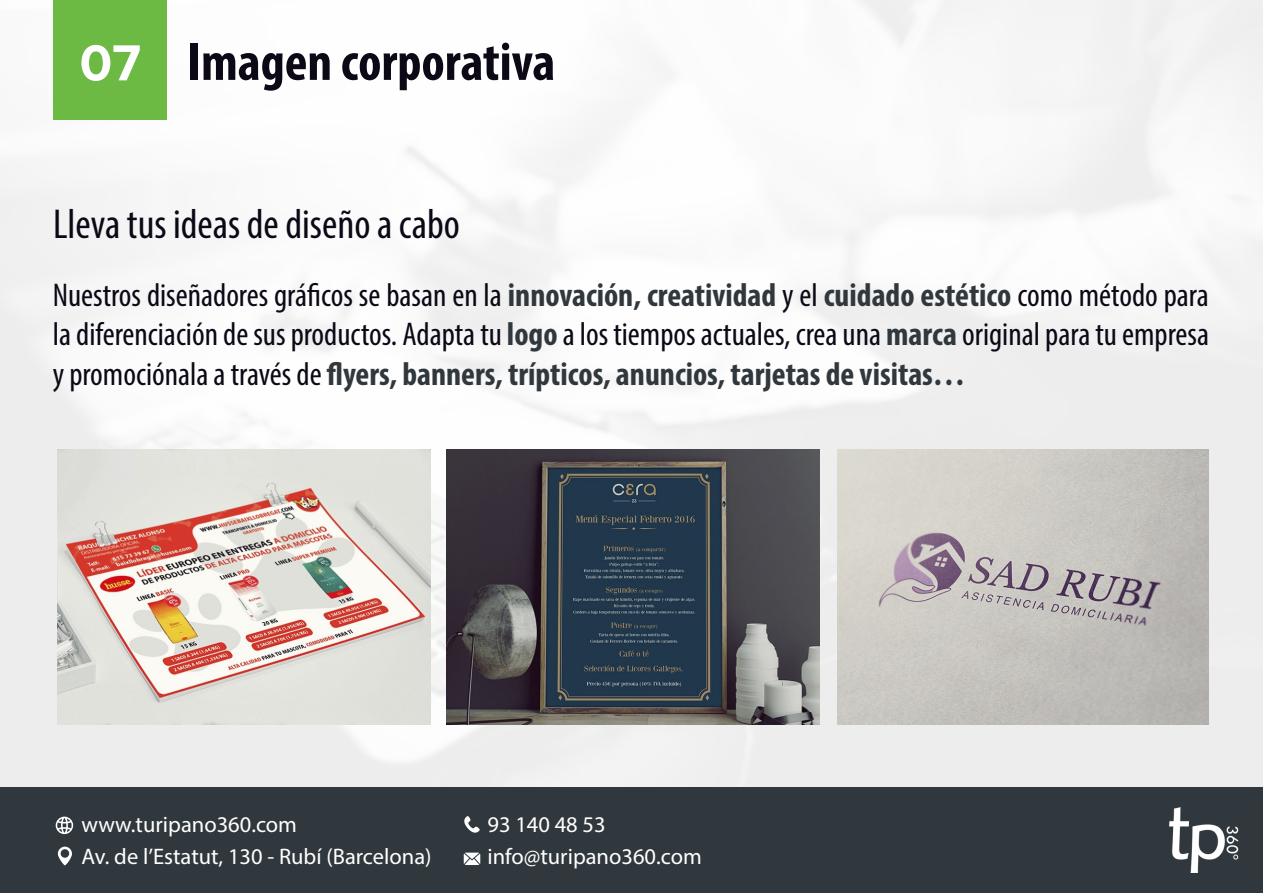
<style>
.page{position:relative;width:1263px;height:893px;background:#f8f8f8}
.page>*{position:absolute;margin:0;border:0;box-sizing:border-box;transform-origin:0 0}
.t1{font:700 condensed 54px "Myriad Pro";color:#0c0816}
.t2{font:700 52.5px "Proxima Nova A";color:#fff}
.t3{font:condensed 42px "Myriad Pro";color:#0c0816}
.t4{font:condensed 33px/39.6px "Myriad Pro";color:#0c0816;text-align:justify}
.t5{font:22.5px "Myriad Pro";color:#fff}
.s1{font-weight:700;color:#30383d}
</style>
<div class="page">
<div style="left:53px;top:0;width:113px;height:119px;background:#6cba44"></div>
<div style="left:0;top:788px;width:1263px;height:105px;background:#30383d"></div>
<img style="left:1170px;top:808px;width:69px;height:64px">
<svg style="left:56px;top:817px;width:17px;height:17px"></svg>
<svg style="left:58px;top:847px;width:14px;height:18px"></svg>
<svg style="left:464px;top:816px;width:16px;height:17px"></svg>
<svg style="left:464px;top:853px;width:16px;height:12px"></svg>
<img style="left:58px;top:450px;width:373px;height:275px">
<img style="left:447px;top:450px;width:373px;height:275px">
<img style="left:837px;top:450px;width:372px;height:275px">
<p class="t2" style="left:80px;top:33px;width:63px">07</p>
<p class="t1" style="left:188px;top:28px;width:369px">Imagen corporativa</p>
<p class="t3" style="left:53px;top:199px;width:408px">Lleva tus ideas de diseño a cabo</p>
<p class="t4" style="left:53px;top:275px;width:1158px">Nuestros diseñadores gráficos se basan en la <span class="s1">innovación, creatividad</span> y el <span class="s1">cuidado estético</span> como método para la diferenciación de sus productos. Adapta tu <span class="s1">logo</span> a los tiempos actuales, crea una <span class="s1">marca</span> original para tu empresa y promociónala a través de <span class="s1">flyers, banners, trípticos, anuncios, tarjetas de visitas…</span></p>
<p class="t5" style="left:82px;top:810px;width:217px">www.turipano360.com</p>
<p class="t5" style="left:487px;top:810px;width:120px">93 140 48 53</p>
<p class="t5" style="left:82px;top:843px;width:351px">Av. de l’Estatut, 130 - Rubí (Barcelona)</p>
<p class="t5" style="left:487px;top:843px;width:216px">info@turipano360.com</p>
</div>
